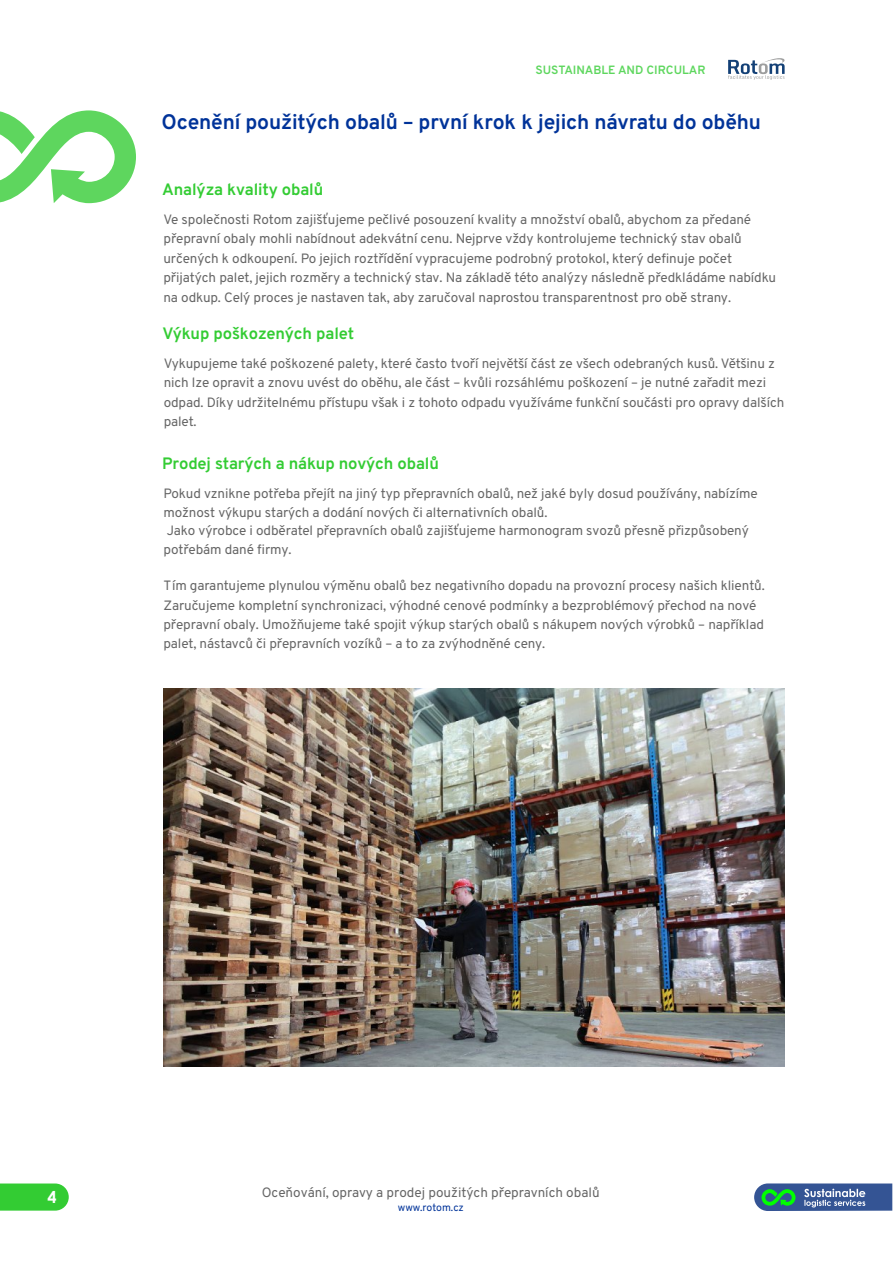
<style>
.page{position:relative;width:893px;height:1263px;background:#fff}
.page>*{position:absolute;margin:0;border:0;box-sizing:border-box;transform-origin:0 0}
.t1{font:700 21px "Overpass";letter-spacing:-.005em;color:#039}
.t2{font:700 16.5px "Overpass";letter-spacing:-.005em;color:#3c3}
.t3{font:700 16.35px "Century Gothic";color:#fff}
.t4{font:13.5px/19.5px "Overpass";letter-spacing:-.005em;color:#666}
.t5{font:700 12px "Overpass";color:rgb(51 204 51/.79)}
.t6{font:10.5px "Overpass";color:#039}
</style>
<div class="page">
<svg style="left:0;top:1183px;width:69px;height:27px;background:#3fcf3f"></svg>
<svg style="left:754px;top:1183px;width:138px;height:28px;background:#4b7897"></svg>
<svg style="left:728px;top:58px;width:57px;height:22px"></svg>
<svg style="left:0;top:110px;width:136px;height:93px"></svg>
<img style="left:164px;top:688px;width:621px;height:378px">
<p class="t5" style="left:535px;top:65px;width:172px">SUSTAINABLE AND CIRCULAR</p>
<h1 class="t1" style="left:162px;top:113px;width:601px">Ocenění použitých obalů – první krok k jejich návratu do oběhu</h1>
<p class="t2" style="left:162px;top:183px;width:162px">Analýza kvality obalů</p>
<p class="t4" style="left:163px;top:211px;width:614px">Ve společnosti Rotom zajišťujeme pečlivé posouzení kvality a množství obalů, abychom za předané přepravní obaly mohli nabídnout adekvátní cenu. Nejprve vždy kontrolujeme technický stav obalů určených k odkoupení. Po jejich roztřídění vypracujeme podrobný protokol, který definuje počet přijatých palet, jejich rozměry a technický stav. Na základě této analýzy následně předkládáme nabídku na odkup. Celý proces je nastaven tak, aby zaručoval naprostou transparentnost pro obě strany.</p>
<p class="t2" style="left:162px;top:327px;width:193px">Výkup poškozených palet</p>
<p class="t4" style="left:164px;top:354px;width:622px">Vykupujeme také poškozené palety, které často tvoří největší část ze všech odebraných kusů. Většinu z nich lze opravit a znovu uvést do oběhu, ale část – kvůli rozsáhlému poškození – je nutné zařadit mezi odpad. Díky udržitelnému přístupu však i z tohoto odpadu využíváme funkční součásti pro opravy dalších palet.</p>
<p class="t2" style="left:162px;top:457px;width:278px">Prodej starých a nákup nových obalů</p>
<p class="t4" style="left:163px;top:484px;width:596px">Pokud vznikne potřeba přejít na jiný typ přepravních obalů, než jaké byly dosud používány, nabízíme možnost výkupu starých a dodání nových či alternativních obalů.</p>
<p class="t4" style="left:163px;top:522px;width:587px">Jako výrobce i odběratel přepravních obalů zajišťujeme harmonogram svozů přesně přizpůsobený potřebám dané firmy.</p>
<p class="t4" style="left:163px;top:577px;width:603px">Tím garantujeme plynulou výměnu obalů bez negativního dopadu na provozní procesy našich klientů.<br>Zaručujeme kompletní synchronizaci, výhodné cenové podmínky a bezproblémový přechod na nové přepravní obaly. Umožňujeme také spojit výkup starých obalů s nákupem nových výrobků – například palet, nástavců či přepravních vozíků – a to za zvýhodněné ceny.</p>
<p class="t3" style="left:48px;top:1191px;width:11px">4</p>
<p class="t4" style="left:262px;top:1183px;width:339px">Oceňování, opravy a prodej použitých přepravních obalů</p>
<p class="t6" style="left:398px;top:1203px;width:67px">www.rotom.cz</p>
</div>
